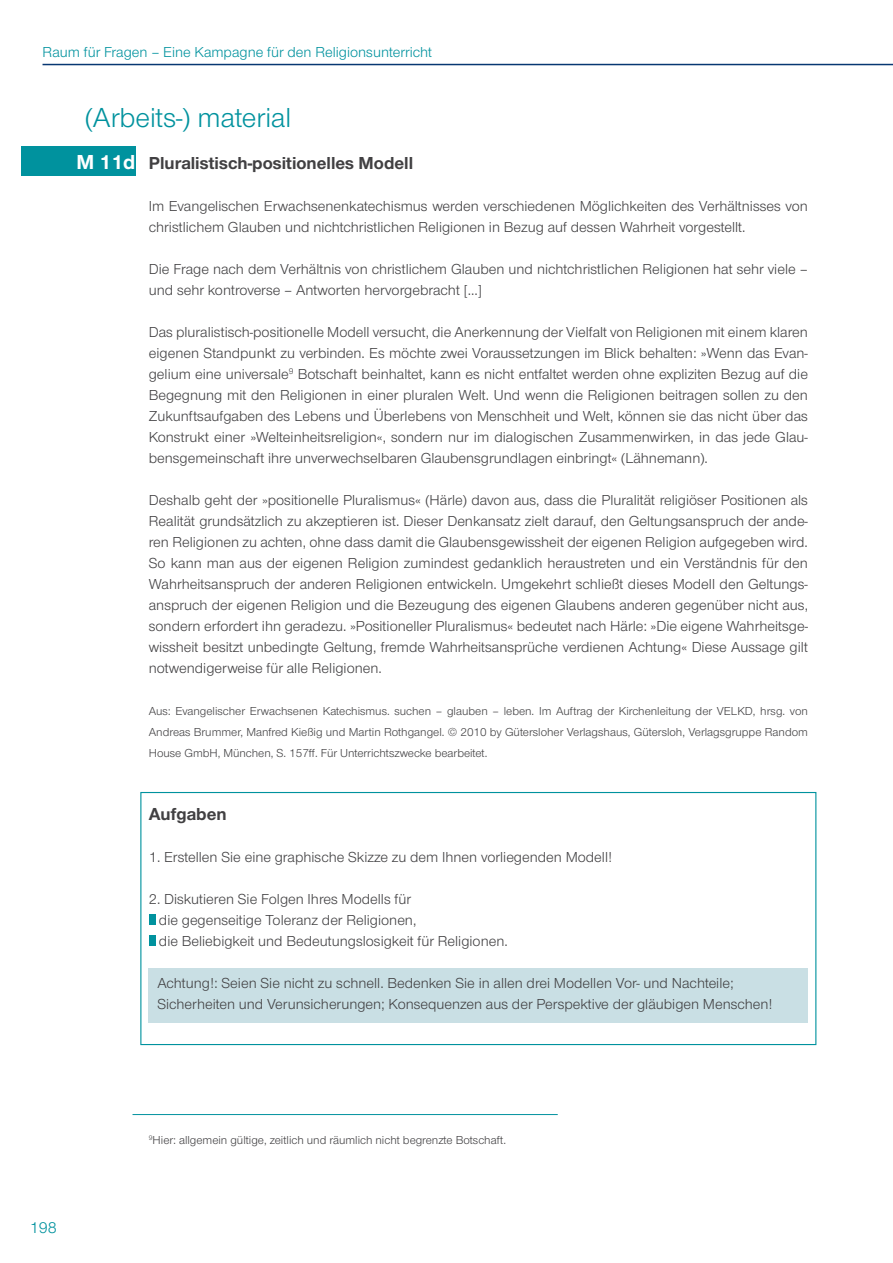
<style>
.page{position:relative;width:893px;height:1263px;background:#fff}
.page>*{position:absolute;margin:0;border:0;box-sizing:border-box;transform-origin:0 0}
.t1{font:28.5px "Nordelbica";color:#00929e}
.t2{font:700 21px "Nordelbica";color:#fff}
.t3{font:700 18px "Nordelbica";color:#414042}
.t4{font:16.5px "Nordelbica";color:#00929e}
.t5{font:15px/21px "Nordelbica";color:#414042}
.t6{font:15px "Nordelbica";color:#00929e}
.t7{font:12px/21px "Nordelbica";color:#414042;text-align:justify}
</style>
<div class="page">
<div style="left:21px;top:146px;width:115px;height:30px;background:#00929e"></div>
<div style="left:149px;top:968px;width:659px;height:55px;background:#c9dfe4"></div>
<div style="left:140px;top:792px;width:676px;height:253px;border:1px solid #00929e"></div>
<hr style="left:43px;top:64px;width:850px;height:1px;background:#073772">
<div style="left:149px;top:914px;width:6px;height:11px;background:#00929e"></div>
<div style="left:149px;top:935px;width:6px;height:11px;background:#00929e"></div>
<hr style="left:132px;top:1114px;width:426px;height:1px;background:#00929e">
<p class="t6" style="left:43px;top:44px;width:391px">Raum für Fragen – Eine Kampagne für den Religionsunterricht</p>
<h1 class="t1" style="left:85px;top:101px;width:208px">(Arbeits-) material</h1>
<h2 class="t2" style="left:77px;top:150px;width:60px">M 11d</h2>
<p class="t3" style="left:149px;top:152px;width:266px">Pluralistisch-positionelles Modell</p>
<p class="t5" style="left:149px;top:196px;width:661px">Im Evangelischen Erwachsenenkatechismus werden verschiedenen Möglichkeiten des Verhältnisses von christlichem Glauben und nichtchristlichen Religionen in Bezug auf dessen Wahrheit vorgestellt.</p>
<p class="t5" style="left:149px;top:259px;width:661px">Die Frage nach dem Verhältnis von christlichem Glauben und nichtchristlichen Religionen hat sehr viele – und sehr kontroverse – Antworten hervorgebracht […]</p>
<p class="t5" style="left:149px;top:322px;width:661px;text-align:justify">Das pluralistisch-positionelle Modell versucht, die Anerkennung der Vielfalt von Religionen mit einem klaren eigenen Standpunkt zu verbinden. Es möchte zwei Voraussetzungen im Blick behalten: »Wenn das Evan&shy;gelium eine universale<sup>9</sup> Botschaft beinhaltet, kann es nicht entfaltet werden ohne expliziten Bezug auf die Begegnung mit den Religionen in einer pluralen Welt. Und wenn die Religionen beitragen sollen zu den Zukunftsaufgaben des Lebens und Überlebens von Menschheit und Welt, können sie das nicht über das Konstrukt einer »Welteinheitsreligion«, sondern nur im dialogischen Zusammenwirken, in das jede Glau&shy;bensgemeinschaft ihre unverwechselbaren Glaubensgrundlagen einbringt« (Lähnemann).</p>
<p class="t5" style="left:149px;top:490px;width:661px;text-align:justify">Deshalb geht der »positionelle Pluralismus« (Härle) davon aus, dass die Pluralität religiöser Positionen als Realität grundsätzlich zu akzeptieren ist. Dieser Denkansatz zielt darauf, den Geltungsanspruch der ande&shy;ren Religionen zu achten, ohne dass damit die Glaubensgewissheit der eigenen Religion aufgegeben wird.<br>So kann man aus der eigenen Religion zumindest gedanklich heraustreten und ein Verständnis für den Wahrheitsanspruch der anderen Religionen entwickeln. Umgekehrt schließt dieses Modell den Geltungs&shy;anspruch der eigenen Religion und die Bezeugung des eigenen Glaubens anderen gegenüber nicht aus, sondern erfordert ihn geradezu. »Positioneller Pluralismus« bedeutet nach Härle: »Die eigene Wahrheitsge&shy;wissheit besitzt unbedingte Geltung, fremde Wahrheitsansprüche verdienen Achtung« Diese Aussage gilt notwendigerweise für alle Religionen.</p>
<p class="t7" style="left:149px;top:701px;width:661px">Aus: Evangelischer Erwachsenen Katechismus. suchen – glauben – leben. Im Auftrag der Kirchenleitung der VELKD, hrsg. von Andreas Brummer, Manfred Kießig und Martin Rothgangel. © 2010 by Gütersloher Verlagshaus, Gütersloh, Verlagsgruppe Random House GmbH, München, S. 157ff. Für Unterrichtszwecke bearbeitet.</p>
<p class="t3" style="left:149px;top:803px;width:79px">Aufgaben</p>
<p class="t5" style="left:149px;top:847px;width:465px">1. Erstellen Sie eine graphische Skizze zu dem Ihnen vorliegenden Modell!</p>
<p class="t5" style="left:159px;top:889px;width:350px;text-indent:-10px">2. Diskutieren Sie Folgen Ihres Modells für<br>die gegenseitige Toleranz der Religionen,<br>die Beliebigkeit und Bedeutungslosigkeit für Religionen.</p>
<p class="t5" style="left:157px;top:973px;width:617px">Achtung!: Seien Sie nicht zu schnell. Bedenken Sie in allen drei Modellen Vor- und Nachteile;<br>Sicherheiten und Verunsicherungen; Konsequenzen aus der Perspektive der gläubigen Menschen!</p>
<p class="t4" style="left:30px;top:1218px;width:29px">198</p>
<p class="t7" style="left:149px;top:1130px;width:359px"><sup>9</sup>Hier: allgemein gültige, zeitlich und räumlich nicht begrenzte Botschaft.</p>
</div>
